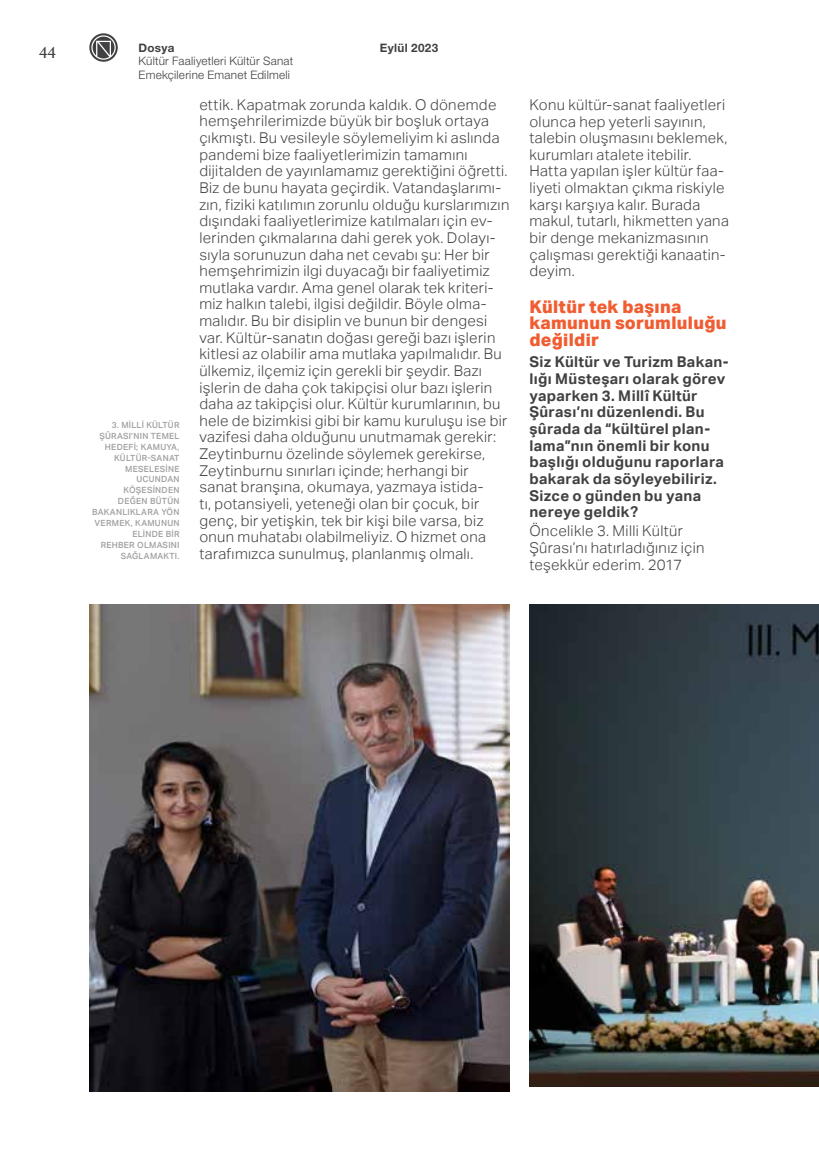
<style>
.page{position:relative;width:819px;height:1166px;background:#fff}
.page>*{position:absolute;margin:0;border:0;box-sizing:border-box;transform-origin:0 0}
.t1{font:800 17.5px/16.6px "Aktiv Grotesk";letter-spacing:.015em;color:#f15c31}
.t2{font:17.5px "Athelas";color:#414042}
.t3{font:300 14.88px/16.6px "Aktiv Grotesk";letter-spacing:.025em;color:#414042}
.t4{font:700 14.88px/16.6px "Aktiv Grotesk";letter-spacing:.02em;color:#414042}
.t5{font:300 11.72px/13.3px "Helvetica Neue LT Pro";letter-spacing:.02em;color:#414042}
.t6{font:700 11.72px "Helvetica Neue LT Pro";letter-spacing:.03em;color:#414042}
.t7{font:500 8.58px/11px "Aktiv Grotesk";letter-spacing:.03em;color:#a1a1a4;text-align:right}
</style>
<div class="page">
<img style="left:89px;top:604px;width:420px;height:487px">
<img style="left:529px;top:604px;width:290px;height:483px">
<svg style="left:89px;top:33px;width:29px;height:29px"></svg>
<p class="t2" style="left:39px;top:36px;width:18px">44</p>
<p class="t6" style="left:139px;top:40px;width:37px">Dosya</p>
<p class="t5" style="left:139px;top:54px;width:156px">Kültür Faaliyetleri Kültür Sanat<br>Emekçilerine Emanet Edilmeli</p>
<p class="t6" style="left:380px;top:40px;width:60px">Eylül 2023</p>
<p class="t7" style="left:92px;top:419px;width:89px">3. MILLI KÜLTÜR<br>ŞÛRASI’NIN TEMEL<br>HEDEFI; KAMUYA,<br>KÜLTÜR-SANAT<br>MESELESINE<br>UCUNDAN<br>KÖŞESINDEN<br>DEĞEN BÜTÜN<br>BAKANLIKLARA YÖN<br>VERMEK, KAMUNUN<br>ELINDE BIR<br>REHBER OLMASINI<br>SAĞLAMAKTI.</p>
<p class="t3" style="left:199px;top:96px;width:311px">ettik. Kapatmak zorunda kaldık. O dönemde hemşehrilerimizde büyük bir boşluk ortaya çıkmıştı. Bu vesileyle söylemeliyim ki aslında pandemi bize faaliyetlerimizin tamamını dijitalden de yayınlamamız gerektiğini öğretti.<br>Biz de bunu hayata geçirdik. Vatandaşlarımı&shy;zın, fiziki katılımın zorunlu olduğu kurslarımızın dışındaki faaliyetlerimize katılmaları için ev&shy;lerinden çıkmalarına dahi gerek yok. Dolayı&shy;sıyla sorunuzun daha net cevabı şu: Her bir hemşehrimizin ilgi duyacağı bir faaliyetimiz mutlaka vardır. Ama genel olarak tek kriteri&shy;miz halkın talebi, ilgisi değildir. Böyle olma&shy;malıdır. Bu bir disiplin ve bunun bir dengesi var. Kültür-sanatın doğası gereği bazı işlerin kitlesi az olabilir ama mutlaka yapılmalıdır. Bu ülkemiz, ilçemiz için gerekli bir şeydir. Bazı işlerin de daha çok takipçisi olur bazı işlerin daha az takipçisi olur. Kültür kurumlarının, bu hele de bizimkisi gibi bir kamu kuruluşu ise bir vazifesi daha olduğunu unutmamak gerekir:<br>Zeytinburnu özelinde söylemek gerekirse, Zeytinburnu sınırları içinde; herhangi bir sanat branşına, okumaya, yazmaya istida-<br>tı, potansiyeli, yeteneği olan bir çocuk, bir genç, bir yetişkin, tek bir kişi bile varsa, biz onun muhatabı olabilmeliyiz. O hizmet ona tarafımızca sunulmuş, planlanmış olmalı.</p>
<p class="t3" style="left:529px;top:96px;width:201px">Konu kültür-sanat faaliyetleri olunca hep yeterli sayının, talebin oluşmasını beklemek, kurumları atalete itebilir.<br>Hatta yapılan işler kültür faa&shy;liyeti olmaktan çıkma riskiyle karşı karşıya kalır. Burada makul, tutarlı, hikmetten yana bir denge mekanizmasının çalışması gerektiği kanaatin&shy;deyim.</p>
<p class="t1" style="left:529px;top:298px;width:199px">Kültür tek başına kamunun sorumluluğu değildir</p>
<p class="t4" style="left:529px;top:354px;width:201px">Siz Kültür ve Turizm Bakan&shy;lığı Müsteşarı olarak görev yaparken 3. Millî Kültür<br>Şûrası’nı düzenlendi. Bu şûrada da “kültürel plan&shy;lama”nın önemli bir konu başlığı olduğunu raporlara bakarak da söyleyebiliriz.<br>Sizce o günden bu yana nereye geldik?</p>
<p class="t3" style="left:529px;top:523px;width:177px">Öncelikle 3. Milli Kültür<br>Şûrası’nı hatırladığınız için teşekkür ederim. 2017</p>
</div>
